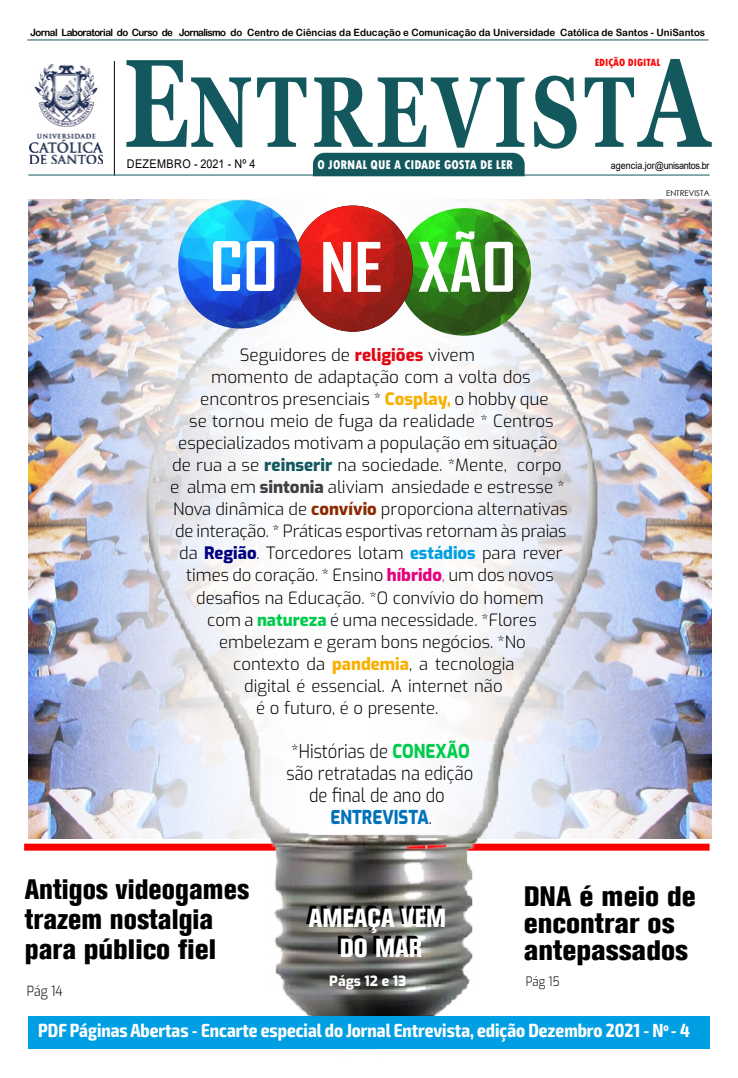
<style>
.page{position:relative;width:738px;height:1078px;background:#fff}
.page>*{position:absolute;margin:0;border:0;box-sizing:border-box;transform-origin:0 0}
.t1{font:700 125px "Georgia";color:#12585e;scale:.73 1}
.t2{font:700 100px "Georgia";letter-spacing:.065em;color:#13585d;scale:.73 1}
.Manchete_3_colunas{font:800 condensed 28px "Akzidenz Grotesk BE";color:#000}
.Manchete_3_colunas-2{font:800 condensed 28px "Akzidenz Grotesk BE";color:#000;scale:1.05 1}
.Linha-fina{font:800 condensed 26px "Akzidenz Grotesk BE";color:#fff}
.t3{font:700 condensed 19px "Exo 2";color:#fff}
.Manchete_3_colunas-3{font:300 19px/22px "Exo";color:#000;text-align:center;scale:.87 1}
.Manchete_3_colunas-4{font:800 19px "Exo";color:#0072bb;scale:.87 1}
.Manchete_3_colunas-5{font:300 17px "Exo";color:#000}
.Manchete_3_colunas-6{font:800 14px "Exo";color:#fff}
.Manchete_3_colunas-7{font:300 14px "Exo";color:#000;scale:.87 1}
.t4{font:800 condensed 13.3px "Tw Cen";color:#fff}
.Manchete_3_colunas-8{font:300 13px "Exo";color:#000;scale:.87 1}
.Olho{font:12px "Arial";letter-spacing:.035em;color:#000;scale:.9 1}
.Olho-2{font:800 condensed 11px "Tw Cen";color:#f00}
.Texto{font:10px "Arial Rounded MT Bold";color:#000}
.Texto_para_Capa{font:10px "Arial";letter-spacing:-.03em;color:#000;scale:.9 1}
.Crédito_de_Foto{font:8px "Century Gothic";color:#000}
.s1{color:#12585e}
.s2{font-size:125px}
.s3{font-weight:800;color:#e30613}
.s4{font-weight:800;color:#f9b000}
.s5{font-weight:800;color:#12585e}
.s6{font-weight:800;color:#404040}
.s7{font-weight:800;color:#8c2b01}
.s8{font-weight:800;color:#000080}
.s9{color:#000080}
.s10{font-weight:800;color:#009fe3}
.s11{font-weight:800;color:#e6007d}
.s12{color:#e6007d}
.s13{font-weight:800;color:#00cc4e}
.s14{font-weight:300;color:#000}
</style>
<div class="page">
<img style="left:463px;top:199px;width:247px;height:57px">
<img style="left:28px;top:199px;width:150px;height:639px">
<img style="left:33px;top:256px;width:677px;height:794px">
<img style="left:397px;top:208px;width:133px;height:127px">
<svg style="left:418px;top:231px;width:94px;height:61px"></svg>
<div style="left:28px;top:1015px;width:681px;height:33px;background:#009fe3"></div>
<hr style="left:27px;top:39px;width:681px;height:1px;background:#12585e">
<hr style="left:114px;top:61px;width:1px;height:114px;background:#000">
<img style="left:30px;top:64px;width:72px;height:100px">
<div style="left:313px;top:153px;width:211px;height:23px;background:#13585d"></div>
<hr style="left:28px;top:174px;width:681px;height:1px;background:#13585d">
<img style="left:292px;top:205px;width:120px;height:126px">
<img style="left:178px;top:199px;width:123px;height:129px">
<svg style="left:213px;top:241px;width:61px;height:50px"></svg>
<svg style="left:323px;top:242px;width:57px;height:50px"></svg>
<p class="Texto" style="left:31px;top:26px;width:675px">Jornal Laboratorial do Curso de Jornalismo do Centro de Ciências da Educação e Comunicação da Universidade Católica de Santos - UniSantos</p>
<p class="t1" style="left:123px;top:23px;width:92px">E</p>
<p class="Olho" style="left:127px;top:155px;width:144px">DEZEMBRO - 2021 - Nº 4</p>
<p class="Olho-2" style="left:594px;top:56px;width:67px">EDIÇÃO DIGITAL</p>
<p class="t2" style="left:190px;top:48px;width:712px"><span class="s1">N</span>TREVIST<span class="s2">A</span></p>
<p class="t4" style="left:317px;top:157px;width:197px">O JORNAL QUE A CIDADE GOSTA DE LER</p>
<p class="Texto_para_Capa" style="left:610px;top:159px;width:111px">agencia.jor@unisantos.br</p>
<p class="Crédito_de_Foto" style="left:665px;top:188px;width:45px">ENTREVISTA</p>
<p class="Manchete_3_colunas-5" style="left:240px;top:342px;width:236px">Seguidores de <span class="s3">religiões</span> vivem</p>
<p class="Manchete_3_colunas-5" style="left:211px;top:364px;width:321px">momento de adaptação com a volta dos</p>
<p class="Manchete_3_colunas-5" style="left:200px;top:386px;width:350px">encontros presenciais * <span class="s4">Cosplay,</span> o hobby que</p>
<p class="Manchete_3_colunas-5" style="left:189px;top:408px;width:365px">se tornou meio de fuga da realidade * Centros</p>
<p class="Manchete_3_colunas-5" style="left:178px;top:430px;width:381px">especializados motivam a população em situação</p>
<p class="Manchete_3_colunas-5" style="left:172px;top:452px;width:390px">de rua a se <span class="s5">reinserir</span> na sociedade. *Mente, corpo</p>
<p class="Manchete_3_colunas-5" style="left:170px;top:474px;width:395px">e alma em <span class="s6">sintonia</span> aliviam ansiedade e estresse *</p>
<p class="Manchete_3_colunas-5" style="left:173px;top:496px;width:395px">Nova dinâmica de <span class="s7">convívio</span> proporciona alternativas</p>
<p class="Manchete_3_colunas-5" style="left:175px;top:518px;width:392px">de interação. * Práticas esportivas retornam às praias</p>
<p class="Manchete_3_colunas-5" style="left:179px;top:540px;width:385px">da <span class="s8">Região</span><span class="s9">.</span> Torcedores lotam <span class="s10">estádios</span> para rever</p>
<p class="Manchete_3_colunas-5" style="left:186px;top:562px;width:369px">times do coração. * Ensino <span class="s11">híbrido</span><span class="s12">,</span> um dos novos</p>
<p class="Manchete_3_colunas-5" style="left:196px;top:584px;width:349px">desafios na Educação. *O convívio do homem</p>
<p class="Manchete_3_colunas-5" style="left:207px;top:606px;width:331px">com a <span class="s13">natureza</span> é uma necessidade. *Flores</p>
<p class="Manchete_3_colunas-5" style="left:219px;top:628px;width:308px">embelezam e geram bons negócios. *No</p>
<p class="Manchete_3_colunas-5" style="left:233px;top:650px;width:282px">contexto da <span class="s4">pandemia</span>, a tecnologia</p>
<p class="Manchete_3_colunas-5" style="left:244px;top:672px;width:260px">digital é essencial. A internet não</p>
<p class="Manchete_3_colunas-5" style="left:256px;top:694px;width:183px">é o futuro, é o presente.</p>
<p class="Manchete_3_colunas-3" style="left:286px;top:738px;width:216px">*Histórias de <span class="s13">CONEXÃO </span>são retratadas na edição de final de ano do</p>
<p class="Manchete_3_colunas-4" style="left:330px;top:802px;width:118px">ENTREVISTA<span class="s14">.</span></p>
<p class="Manchete_3_colunas" style="left:25px;top:873px;width:226px">Antigos videogames</p>
<p class="Manchete_3_colunas" style="left:25px;top:903px;width:190px">trazem nostalgia</p>
<p class="Manchete_3_colunas" style="left:25px;top:933px;width:193px">para público fiel</p>
<p class="Manchete_3_colunas-7" style="left:27px;top:979px;width:43px">Pág 14</p>
<p class="t3" style="left:38px;top:1019px;width:652px">PDF Páginas Abertas - Encarte especial do Jornal Entrevista, edição Dezembro 2021 - N<sup>o</sup> - 4</p>
<p class="Manchete_3_colunas-2" style="left:523px;top:879px;width:165px">DNA é meio de</p>
<p class="Manchete_3_colunas-2" style="left:523px;top:906px;width:145px">encontrar os</p>
<p class="Manchete_3_colunas-2" style="left:523px;top:933px;width:158px">antepassados</p>
<p class="Linha-fina" style="left:308px;top:902px;width:139px">AMEAÇA VEM</p>
<p class="Linha-fina" style="left:339px;top:932px;width:84px">DO MAR</p>
<p class="Manchete_3_colunas-6" style="left:329px;top:969px;width:78px">Págs 12 e 13</p>
<p class="Manchete_3_colunas-8" style="left:525px;top:971px;width:40px">Pág 15</p>
</div>
